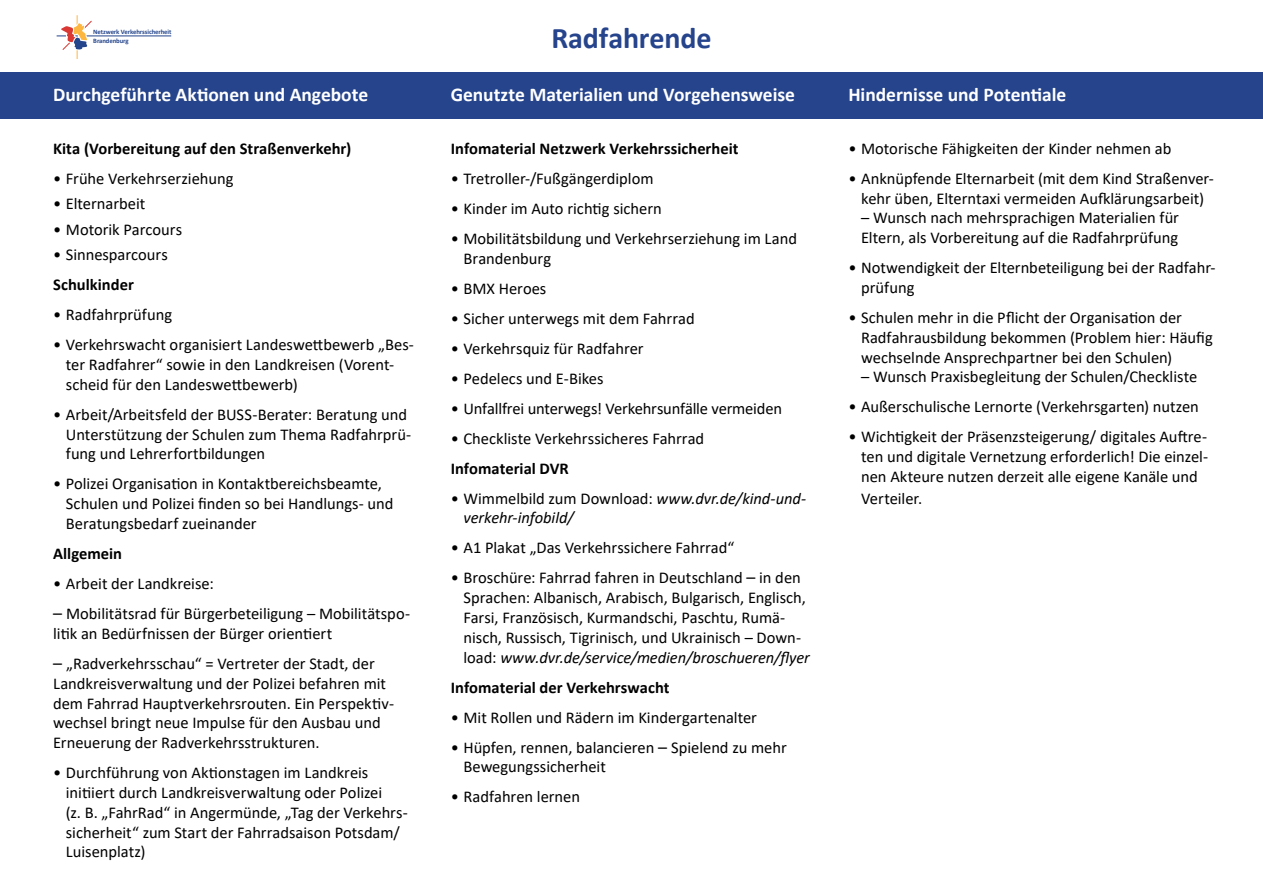
<style>
.page{position:relative;width:1263px;height:893px;background:#fff}
.page>*{position:absolute;margin:0;border:0;box-sizing:border-box;transform-origin:0 0}
.t1{font:700 30px "Calibri";letter-spacing:-.005em;color:#26448c}
.t2{font:700 19.5px "Calibri";letter-spacing:-.005em;color:#fff}
.t3{font:16.5px/19.8px "Calibri";color:#000}
.t4{font:700 16.5px "Calibri";color:#000}
.t5{font:italic 16.5px/19.8px "Calibri";letter-spacing:-.005em;color:#000}
.t6{font:700 6.75px/9px "Calibri";letter-spacing:-.015em;color:#24458c}
.s1{font-size:18px}
.s2{font-style:normal}
.s3{font-style:italic}
</style>
<div class="page">
<div style="left:0;top:72px;width:1263px;height:47px;background:#26448c"></div>
<svg style="left:57px;top:15px;width:114px;height:44px"></svg>
<p class="t6" style="left:93px;top:27px;width:80px">Netzwerk Verkehrssicherheit<br>Brandenburg</p>
<h1 class="t1" style="left:551px;top:17px;width:162px">Radfahrende</h1>
<p class="t2" style="left:53px;top:81px;width:317px">Durchgeführte Aktionen und Angebote</p>
<p class="t2" style="left:451px;top:81px;width:346px">Genutzte Materialien und Vorgehensweise</p>
<p class="t2" style="left:848px;top:81px;width:220px">Hindernisse und Potentiale</p>
<p class="t4" style="left:53px;top:137px;width:300px">Kita (Vorbereitung auf den Straßenverkehr)</p>
<p class="t3" style="left:53px;top:168px;width:182px">• Frühe Verkehrserziehung</p>
<p class="t3" style="left:53px;top:193px;width:94px">• Elternarbeit</p>
<p class="t3" style="left:53px;top:219px;width:131px">• Motorik Parcours</p>
<p class="t3" style="left:53px;top:244px;width:116px">• Sinnesparcours</p>
<p class="t4" style="left:53px;top:273px;width:82px">Schulkinder</p>
<p class="t3" style="left:53px;top:304px;width:120px">• Radfahrprüfung</p>
<p class="t3" style="left:66px;top:334px;width:349px;text-indent:-13px">• Verkehrswacht organisiert Landeswettbewerb „Bes&shy;ter Radfahrer“ sowie in den Landkreisen (Vorent&shy;scheid für den Landeswettbewerb)</p>
<p class="t3" style="left:66px;top:404px;width:347px;text-indent:-13px">• Arbeit/Arbeitsfeld der BUSS-Berater: Beratung und<br>Unterstützung der Schulen zum Thema Radfahrprü&shy;fung und Lehrerfortbildungen</p>
<p class="t3" style="left:66px;top:474px;width:329px;text-indent:-13px">• Polizei Organisation in Kontaktbereichsbeamte,<br>Schulen und Polizei finden so bei Handlungs- und<br>Beratungsbedarf zueinander</p>
<p class="t4" style="left:53px;top:542px;width:70px">Allgemein</p>
<p class="t3" style="left:53px;top:573px;width:162px">• Arbeit der Landkreise:</p>
<p class="t3" style="left:53px;top:603px;width:359px"><span class="s1">–</span> Mobilitätsrad für Bürgerbeteiligung – Mobilitätspo&shy;litik an Bedürfnissen der Bürger orientiert</p>
<p class="t3" style="left:53px;top:653px;width:342px"><span class="s1">–</span> „Radverkehrsschau“ = Vertreter der Stadt, der Landkreisverwaltung und der Polizei befahren mit dem Fahrrad Hauptverkehrsrouten. Ein Perspektiv&shy;wechsel bringt neue Impulse für den Ausbau und Erneuerung der Radverkehrsstrukturen.</p>
<p class="t3" style="left:66px;top:762px;width:343px;text-indent:-13px">• Durchführung von Aktionstagen im Landkreis initiiert durch Landkreisverwaltung oder Polizei<br>(z. B. „FahrRad“ in Angermünde, „Tag der Verkehrs&shy;sicherheit“ zum Start der Fahrradsaison Potsdam/ Luisenplatz)</p>
<p class="t4" style="left:451px;top:137px;width:289px">Infomaterial Netzwerk Verkehrssicherheit</p>
<p class="t3" style="left:451px;top:168px;width:204px">• Tretroller-/Fußgängerdiplom</p>
<p class="t3" style="left:451px;top:198px;width:213px">• Kinder im Auto richtig sichern</p>
<p class="t3" style="left:463px;top:228px;width:335px;text-indent:-13px">• Mobilitätsbildung und Verkehrserziehung im Land<br>Brandenburg</p>
<p class="t3" style="left:451px;top:278px;width:97px">• BMX Heroes</p>
<p class="t3" style="left:451px;top:308px;width:246px">• Sicher unterwegs mit dem Fahrrad</p>
<p class="t3" style="left:451px;top:338px;width:194px">• Verkehrsquiz für Radfahrer</p>
<p class="t3" style="left:451px;top:368px;width:154px">• Pedelecs und E-Bikes</p>
<p class="t3" style="left:451px;top:398px;width:333px">• Unfallfrei unterwegs! Verkehrsunfälle vermeiden</p>
<p class="t3" style="left:451px;top:428px;width:255px">• Checkliste Verkehrssicheres Fahrrad</p>
<p class="t4" style="left:451px;top:456px;width:120px">Infomaterial DVR</p>
<p class="t5" style="left:463px;top:487px;width:344px;text-indent:-13px"><span class="s2">• Wimmelbild zum Download:</span> www.dvr.de/kind-und&shy;verkehr-infobild/</p>
<p class="t3" style="left:451px;top:538px;width:285px">• A1 Plakat „Das Verkehrssichere Fahrrad“</p>
<p class="t3" style="left:463px;top:568px;width:348px;text-indent:-13px">• Broschüre: Fahrrad fahren in Deutschland <span class="s1">–</span> in den Sprachen: Albanisch, Arabisch, Bulgarisch, Englisch, Farsi, Französisch, Kurmandschi, Paschtu, Rumä&shy;nisch, Russisch, Tigrinisch, und Ukrainisch – Down&shy;load: <span class="s3">www.dvr.de/service/medien/broschueren/flyer</span></p>
<p class="t4" style="left:451px;top:675px;width:220px">Infomaterial der Verkehrswacht</p>
<p class="t3" style="left:451px;top:707px;width:308px">• Mit Rollen und Rädern im Kindergartenalter</p>
<p class="t3" style="left:463px;top:737px;width:325px;text-indent:-13px">• Hüpfen, rennen, balancieren <span class="s1">–</span> Spielend zu mehr<br>Bewegungssicherheit</p>
<p class="t3" style="left:451px;top:787px;width:131px">• Radfahren lernen</p>
<p class="t3" style="left:848px;top:138px;width:324px">• Motorische Fähigkeiten der Kinder nehmen ab</p>
<p class="t3" style="left:848px;top:168px;width:367px;text-align:center">• Anknüpfende Elternarbeit (mit dem Kind Straßenver&shy;kehr üben, Elterntaxi vermeiden Aufklärungsarbeit)</p>
<p class="t3" style="left:861px;top:208px;width:319px">– Wunsch nach mehrsprachigen Materialien für<br>Eltern, als Vorbereitung auf die Radfahrprüfung</p>
<p class="t3" style="left:861px;top:257px;width:356px;text-indent:-13px">• Notwendigkeit der Elternbeteiligung bei der Radfahr&shy;prüfung</p>
<p class="t3" style="left:861px;top:307px;width:353px;text-indent:-13px">• Schulen mehr in die Pflicht der Organisation der<br>Radfahrausbildung bekommen (Problem hier: Häufig wechselnde Ansprechpartner bei den Schulen)</p>
<p class="t3" style="left:861px;top:367px;width:338px">– Wunsch Praxisbegleitung der Schulen/Checkliste</p>
<p class="t3" style="left:848px;top:397px;width:352px">• Außerschulische Lernorte (Verkehrsgarten) nutzen</p>
<p class="t3" style="left:861px;top:427px;width:349px;text-align:justify;text-indent:-13px">• Wichtigkeit der Präsenzsteigerung/ digitales Auftre&shy;ten und digitale Vernetzung erforderlich! Die einzel&shy;nen Akteure nutzen derzeit alle eigene Kanäle und</p>
<p class="t3" style="left:861px;top:488px;width:63px">Verteiler.</p>
</div>
